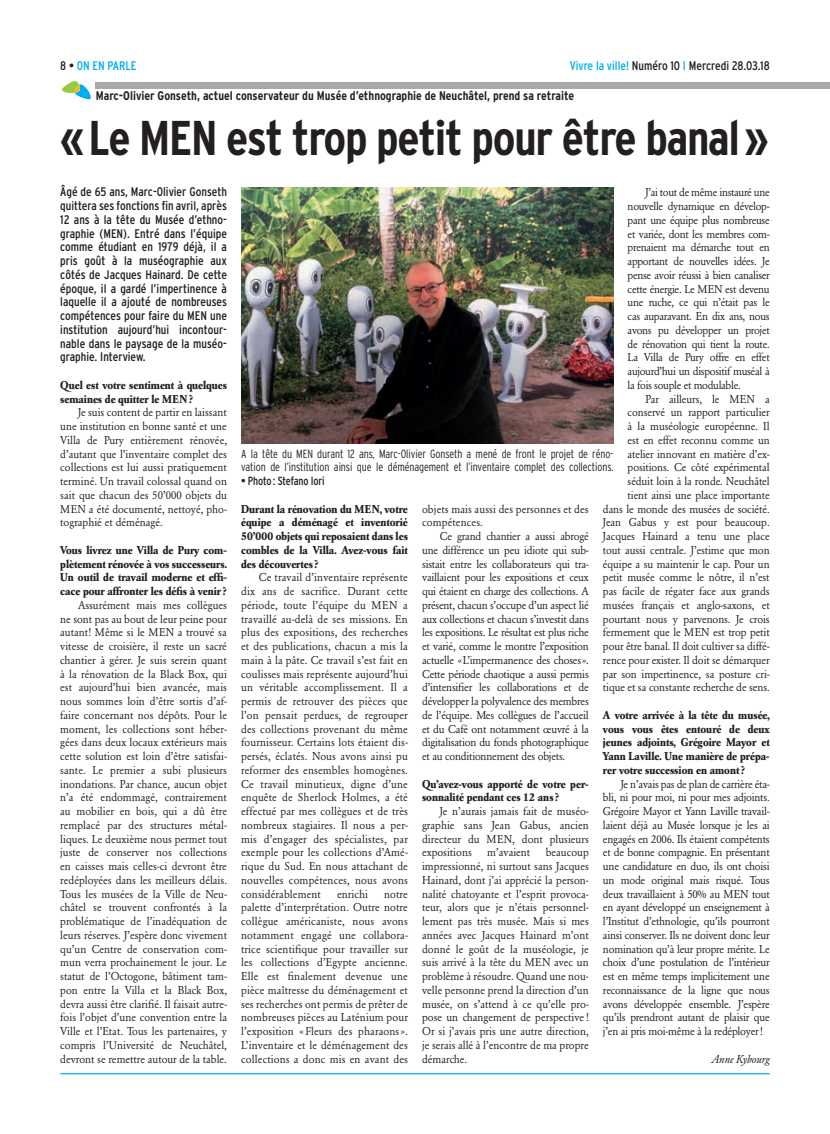
<style>
.page{position:relative;width:830px;height:1134px;background:#fff}
.page>*{position:absolute;margin:0;border:0;box-sizing:border-box;transform-origin:0 0}
.t1{font:700 condensed 48.75px "Interstate";letter-spacing:-.025em;color:#231f20}
.t2{font:condensed 12.5px/13.8px "Interstate";color:#231f20;text-align:justify}
.t3{font:700 condensed 12.5px "Interstate";color:#231f20}
.t4{font:condensed 12.5px "Interstate";color:#00aeef}
.t5{font:300 condensed 11.88px/13.8px "Interstate";letter-spacing:-.01em;color:#231f20;scale:.95 1}
.t6{font:condensed 11.88px "Interstate";letter-spacing:-.01em;color:#231f20;scale:.95 1}
.t7{font:11.25px/13.8px "Garamond BE";letter-spacing:-.01em;color:#231f20;text-align:justify;scale:.95 1}
.t8{font:700 11.25px/13.8px "Garamond BE";color:#231f20;text-align:justify;scale:.95 1}
.t9{font:11.25px/13.8px "Garamond BE";letter-spacing:.01em;color:#231f20;scale:.95 1}
.t10{font:italic 11.25px "Garamond BE";color:#231f20;scale:.95 1}
.s1{color:#231f20}
.s2{color:#00aeef}
</style>
<div class="page">
<hr style="left:60px;top:1073px;width:709px;height:1px;background:#00aeef">
<div style="left:96px;top:83px;width:733px;height:6px;background:#a8a9ad"></div>
<svg style="left:62px;top:81px;width:29px;height:18px"></svg>
<img style="left:241px;top:187px;width:372px;height:257px">
<p class="t4" style="left:60px;top:59px;width:77px"><span class="s1">8 •</span> ON EN PARLE</p>
<p class="t2" style="left:569px;top:59px;width:201px"><span class="s2">Vivre la ville!</span> Numéro 10 <span class="s2">I</span> Mercredi 28.03.18</p>
<p class="t3" style="left:96px;top:89px;width:479px">Marc-Olivier Gonseth, actuel conservateur du Musée d’ethnographie de Neuchâtel, prend sa retraite</p>
<h1 class="t1" style="left:60px;top:111px;width:709px">«Le MEN est trop petit pour être banal»</h1>
<p class="t2" style="left:60px;top:185px;width:168px">Âgé de 65 ans, Marc-Olivier Gonseth quittera ses fonctions fin avril, après 12 ans à la tête du Musée d’ethno&shy;graphie (MEN). Entré dans l’équipe comme étudiant en 1979 déjà, il a pris goût à la muséographie aux côtés de Jacques Hainard. De cette époque, il a gardé l’impertinence à laquelle il a ajouté de nombreuses compétences pour faire du MEN une institution aujourd’hui incontour&shy;nable dans le paysage de la muséo&shy;graphie. Interview.</p>
<p class="t8" style="left:60px;top:378px;width:177px">Quel est votre sentiment à quelques semaines de quitter le MEN?</p>
<p class="t7" style="left:60px;top:406px;width:177px;text-indent:18px">Je suis content de partir en laissant une institution en bonne santé et une Villa de Pury entièrement rénovée, d’autant que l’inventaire complet des collections est lui aussi pratiquement terminé. Un travail colossal quand on sait que chacun des 50’000 objets du MEN a été documenté, nettoyé, pho&shy;tographié et déménagé.</p>
<p class="t8" style="left:60px;top:543px;width:177px">Vous livrez une Villa de Pury com&shy;plètement rénovée à vos successeurs.<br>Un outil de travail moderne et effi&shy;cace pour affronter les défis à venir?</p>
<p class="t7" style="left:60px;top:598px;width:177px;text-indent:18px">Assurément mais mes collègues ne sont pas au bout de leur peine pour autant! Même si le MEN a trouvé sa vitesse de croisière, il reste un sacré chantier à gérer. Je suis serein quant à la rénovation de la Black Box, qui est aujourd’hui bien avancée, mais nous sommes loin d’être sortis d’af&shy;faire concernant nos dépôts. Pour le moment, les collections sont héber&shy;gées dans deux locaux extérieurs mais cette solution est loin d’être satisfai&shy;sante. Le premier a subi plusieurs inondations. Par chance, aucun objet n’a été endommagé, contrairement au mobilier en bois, qui a dû être remplacé par des structures métal&shy;liques. Le deuxième nous permet tout juste de conserver nos collections en caisses mais celles-ci devront être redéployées dans les meilleurs délais.<br>Tous les musées de la Ville de Neu&shy;châtel se trouvent confrontés à la problématique de l’inadéquation de leurs réserves. J’espère donc vivement qu’un Centre de conservation com&shy;mun verra prochainement le jour. Le statut de l’Octogone, bâtiment tam&shy;pon entre la Villa et la Black Box, devra aussi être clarifié. Il faisait autre&shy;fois l’objet d’une convention entre la Ville et l’Etat. Tous les partenaires, y compris l’Université de Neuchâtel, devront se remettre autour de la table.</p>
<p class="t7" style="left:627px;top:186px;width:151px;text-indent:18px">J’ai tout de même instauré une nouvelle dynamique en dévelop&shy;pant une équipe plus nombreuse et variée, dont les membres com&shy;prenaient ma démarche tout en apportant de nouvelles idées. Je pense avoir réussi à bien canaliser cette énergie. Le MEN est devenu une ruche, ce qui n’était pas le cas auparavant. En dix ans, nous avons pu développer un projet de rénovation qui tient la route.<br>La Villa de Pury offre en effet aujourd’hui un dispositif muséal à la fois souple et modulable.</p>
<p class="t7" style="left:602px;top:392px;width:177px;text-align:right">Par ailleurs, le MEN a<br>conservé un rapport particulier<br>à la muséologie européenne. Il<br>est en effet reconnu comme un atelier innovant en matière d’ex&shy;positions. Ce côté expérimental séduit loin à la ronde. Neuchâtel<br>tient ainsi une place importante<br>dans le monde des musées de société.<br>Jean Gabus y est pour beaucoup.<br>Jacques Hainard a tenu une place tout aussi centrale. J’estime que mon équipe a su maintenir le cap. Pour un petit musée comme le nôtre, il n’est pas facile de régater face aux grands musées français et anglo-saxons, et pourtant nous y parvenons. Je crois fermement que le MEN est trop petit pour être banal. Il doit cultiver sa diffé&shy;rence pour exister. Il doit se démarquer par son impertinence, sa posture cri&shy;tique et sa constante recherche de sens.</p>
<p class="t8" style="left:602px;top:708px;width:177px">A votre arrivée à la tête du musée, vous vous êtes entouré de deux jeunes adjoints, Grégoire Mayor et Yann Laville. Une manière de prépa&shy;rer votre succession en amont?</p>
<p class="t7" style="left:602px;top:777px;width:177px;text-indent:18px">Je n’avais pas de plan de carrière éta&shy;bli, ni pour moi, ni pour mes adjoints.<br>Grégoire Mayor et Yann Laville travail&shy;laient déjà au Musée lorsque je les ai engagés en 2006. Ils étaient compétents et de bonne compagnie. En présentant une candidature en duo, ils ont choisi un mode original mais risqué. Tous deux travaillaient à 50% au MEN tout en ayant développé un enseignement à l’Institut d’ethnologie, qu’ils pourront ainsi conserver. Ils ne doivent donc leur nomination qu’à leur propre mérite. Le choix d’une postulation de l’intérieur est en même temps implicitement une reconnaissance de la ligne que nous avons développée ensemble. J’espère qu’ils prendront autant de plaisir que j’en ai pris moi-même à la redéployer!</p>
<p class="t10" style="left:711px;top:1052px;width:63px">Anne Kybourg</p>
<p class="t5" style="left:241px;top:446px;width:393px">A la tête du MEN durant 12 ans, Marc-Olivier Gonseth a mené de front le projet de réno&shy;vation de l’institution ainsi que le déménagement et l’inventaire complet des collections.</p>
<p class="t6" style="left:241px;top:474px;width:89px">• Photo: Stefano Iori</p>
<p class="t8" style="left:241px;top:502px;width:177px">Durant la rénovation du MEN, votre équipe a déménagé et inventorié 50’000 objets qui reposaient dans les combles de la Villa. Avez-vous fait des découvertes?</p>
<p class="t7" style="left:241px;top:571px;width:177px;text-indent:18px">Ce travail d’inventaire représente dix ans de sacrifice. Durant cette période, toute l’équipe du MEN a travaillé au-delà de ses missions. En plus des expositions, des recherches et des publications, chacun a mis la main à la pâte. Ce travail s’est fait en coulisses mais représente aujourd’hui un véritable accomplissement. Il a permis de retrouver des pièces que l’on pensait perdues, de regrouper des collections provenant du même fournisseur. Certains lots étaient dis&shy;persés, éclatés. Nous avons ainsi pu reformer des ensembles homogènes.<br>Ce travail minutieux, digne d’une enquête de Sherlock Holmes, a été effectué par mes collègues et de très nombreux stagiaires. Il nous a per&shy;mis d’engager des spécialistes, par exemple pour les collections d’Amé&shy;rique du Sud. En nous attachant de nouvelles compétences, nous avons considérablement</p>
<p class="t9" style="left:422px;top:502px;width:177px">objets mais aussi des personnes et des compétences.</p>
<p class="t7" style="left:422px;top:529px;width:177px;text-indent:18px">Ce grand chantier a aussi abrogé une différence un peu idiote qui sub&shy;sistait entre les collaborateurs qui tra&shy;vaillaient pour les expositions et ceux qui étaient en charge des collections. A présent, chacun s’occupe d’un aspect lié aux collections et chacun s’investit dans les expositions. Le résultat est plus riche et varié, comme le montre l’exposition actuelle «L’impermanence des choses».<br>Cette période chaotique a aussi permis d’intensifier les collaborations et de développer la polyvalence des membres de l’équipe. Mes collègues de l’accueil et du Café ont notamment œuvré à la digitalisation du fonds photographique et au conditionnement des objets.</p>
<p class="t8" style="left:422px;top:777px;width:177px">Qu’avez-vous apporté de votre per&shy;sonnalité pendant ces 12 ans?</p>
<p class="t7" style="left:422px;top:804px;width:177px;text-indent:18px">Je n’aurais jamais fait de muséo&shy;graphie sans Jean Gabus, ancien directeur du MEN, dont plusieurs expositions</p>
<p class="t7" style="left:422px;top:846px;width:177px;text-indent:124px">beaucoup impressionné, ni surtout sans Jacques Hainard, dont j’ai apprécié la person&shy;nalité chatoyante et l’esprit provoca&shy;teur, alors que je n’étais personnel&shy;lement pas très musée. Mais si mes années avec Jacques Hainard m’ont donné le goût de la muséologie, je suis arrivé à la tête du MEN avec un problème à résoudre. Quand une nou&shy;velle personne prend la direction d’un musée, on s’attend à ce qu’elle pro&shy;pose un changement de perspective !<br>Or si j’avais pris une autre direction, je serais allé à l’encontre de ma propre démarche.</p>
<p class="t7" style="left:487px;top:846px;width:47px">m’avaient</p>
<p class="t9" style="left:337px;top:887px;width:34px">enrichi</p>
<p class="t7" style="left:241px;top:887px;width:177px;text-indent:143px">notre palette d’interprétation. Outre notre collègue américaniste, nous avons notamment engagé une collabora&shy;trice scientifique pour travailler sur les collections d’Egypte ancienne.<br>Elle est finalement devenue une pièce maîtresse du déménagement et ses recherches ont permis de prêter de nombreuses pièces au Laténium pour l’exposition « Fleurs des pharaons».<br>L’inventaire et le déménagement des collections a donc mis en avant des</p>
</div>
